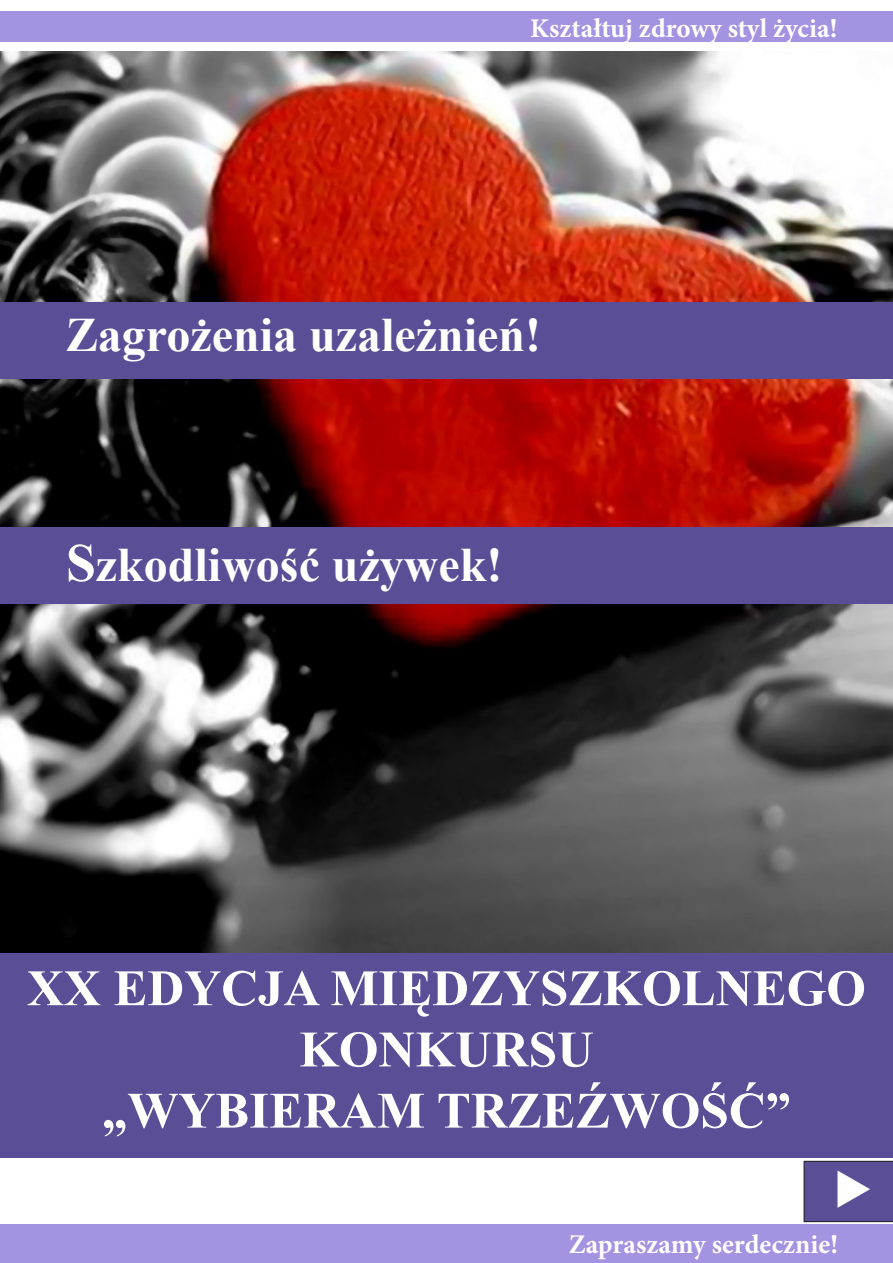
<style>
.page{position:relative;width:893px;height:1263px;background:#fff}
.page>*{position:absolute;margin:0;border:0;box-sizing:border-box;transform-origin:0 0}
.t1{font:700 51px/61.2px "Times New Roman";color:#fff;text-align:center}
.t2{font:700 48px "Times New Roman";color:#fff}
.t3{font:700 27px "Minion Pro";color:#fff}
.s1{font-size:54px}
</style>
<div class="page">
<div style="left:0;top:11px;width:892px;height:31px;background:#a493e0"></div>
<div style="left:0;top:1225px;width:893px;height:38px;background:#a493e0"></div>
<img style="left:0;top:51px;width:893px;height:901px">
<div style="left:0;top:954px;width:893px;height:204px;background:#5a4f96"></div>
<div style="left:0;top:302px;width:893px;height:76px;background:#5a4f96"></div>
<div style="left:0;top:527px;width:893px;height:77px;background:#5a4f96"></div>
<div style="left:804px;top:1161px;width:89px;height:61px;background:#5a4f96"></div>
<p class="t3" style="left:530px;top:9px;width:309px">Kształtuj zdrowy styl życia!</p>
<p class="t2" style="left:66px;top:302px;width:477px">Zagrożenia uzależnień!</p>
<p class="t2" style="left:66px;top:532px;width:438px"><span class="s1">S</span>zkodliwość używek!</p>
<p class="t1" style="left:27px;top:956px;width:840px">XX EDYCJA MIĘDZYSZKOLNEGO<br>KONKURSU</p>
<p class="t1" style="left:102px;top:1079px;width:691px">„WYBIERAM TRZEŹWOŚĆ”</p>
<p class="t3" style="left:569px;top:1225px;width:271px">Zapraszamy serdecznie!</p>
</div>
